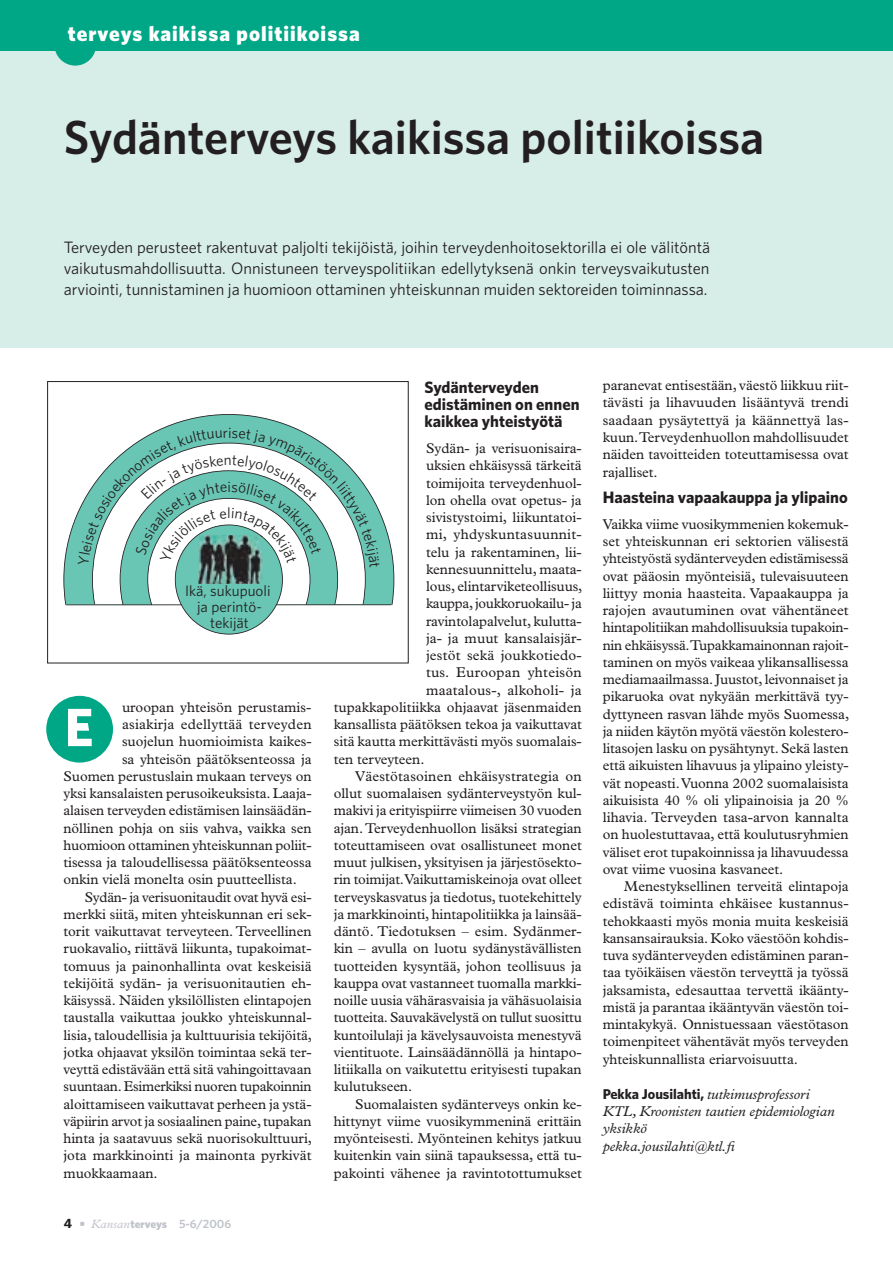
<style>
.page{position:relative;width:893px;height:1263px;background:#fff}
.page>*{position:absolute;margin:0;border:0;box-sizing:border-box;transform-origin:0 0}
.t1{font:700 54px "Whitney";color:#fff}
.t2{font:600 48px "Whitney";color:#231f20}
.t3{font:900 21px "Whitney";letter-spacing:.05em;color:#fff}
.t4{font:16.5px/21px "Whitney";letter-spacing:-.005em;color:#231f20;text-align:justify}
.t5{font:700 16.5px/17.2px "Whitney";color:#231f20}
.t6{font:15.15px/15.9px "Whitney";color:#231f20;text-align:center}
.t7{font:14.25px/17.2px "Plantin";letter-spacing:-.005em;color:#231f20;text-align:justify}
.t8{font:14.25px "Plantin";letter-spacing:.015em;color:#231f20}
.t9{font:italic 14.25px/17.2px "Plantin";color:#231f20}
.t10{font:14.25px "Plantin";letter-spacing:.02em;color:#231f20}
.t11{font:600 12px "Whitney";color:#c0c4ca}
.s1{font-weight:700}
.s2{font-family:"Plantin";font-weight:400;font-style:italic}
.s3{font-weight:900;font-size:11.25px}
.s4{font-family:"Whitney";font-weight:700;font-style:normal}
</style>
<div class="page">
<svg style="left:63px;top:414px;width:331px;height:191px"></svg>
<hr style="left:66px;top:604px;width:325px;height:1px;background:#231f20">
<div style="left:47px;top:381px;width:362px;height:282px;border:1px solid #231f20"></div>
<div style="left:0;top:48px;width:893px;height:299px;background:#d7ede7"></div>
<div style="left:54px;top:24px;width:42px;height:42px;background:#00a786;border-radius:50%"></div>
<div style="left:0;top:0;width:893px;height:50px;background:#00a786"></div>
<div style="left:46px;top:696px;width:67px;height:67px;background:#00a786;border-radius:50%"></div>
<svg style="left:78px;top:429px;width:302px;height:205px"></svg>
<h3 class="t3" style="left:68px;top:21px;width:293px">terveys kaikissa politiikoissa</h3>
<h2 class="t2" style="left:64px;top:108px;width:702px">Sydänterveys kaikissa politiikoissa</h2>
<p class="t4" style="left:64px;top:236px;width:648px">Terveyden perusteet rakentuvat paljolti tekijöistä, joihin terveydenhoitosektorilla ei ole välitöntä vaikutusmahdollisuutta. Onnistuneen terveyspolitiikan edellytyksenä onkin terveysvaikutusten arviointi, tunnistaminen ja huomioon ottaminen yhteiskunnan muiden sektoreiden toiminnassa.</p>
<p class="t6" style="left:228px;top:424px;width:5px">i</p>
<p class="t6" style="left:224px;top:452px;width:10px">n</p>
<p class="t6" style="left:228px;top:478px;width:5px">i</p>
<p class="t6" style="left:227px;top:505px;width:5px">l</p>
<p class="t6" style="left:185px;top:583px;width:87px">Ikä, sukupuoli ja perintö&shy;tekijät</p>
<p class="t7" style="left:122px;top:698px;width:191px">uroopan yhteisön perustamis-</p>
<p class="t8" style="left:122px;top:716px;width:191px">asiakirja edellyttää terveyden</p>
<p class="t7" style="left:122px;top:733px;width:191px">suojelun huomioimista kaikes-</p>
<p class="t7" style="left:122px;top:750px;width:191px">sa yhteisön päätöksenteossa ja</p>
<p class="t7" style="left:63px;top:767px;width:250px">Suomen perustuslain mukaan terveys on</p>
<p class="t7" style="left:63px;top:785px;width:250px">yksi kansalaisten perusoikeuksista. Laaja-</p>
<p class="t7" style="left:63px;top:802px;width:250px">alaisen terveyden edistämisen lainsäädän-</p>
<p class="t7" style="left:63px;top:819px;width:250px">nöllinen pohja on siis vahva, vaikka sen</p>
<p class="t7" style="left:63px;top:836px;width:250px">huomioon ottaminen yhteiskunnan poliit-</p>
<p class="t7" style="left:63px;top:854px;width:250px">tisessa ja taloudellisessa päätöksenteossa</p>
<p class="t7" style="left:63px;top:871px;width:235px">onkin vielä monelta osin puutteellista.</p>
<p class="t7" style="left:85px;top:888px;width:228px">Sydän- ja verisuonitaudit ovat hyvä esi-</p>
<p class="t7" style="left:63px;top:905px;width:250px">merkki siitä, miten yhteiskunnan eri sek-</p>
<p class="t7" style="left:63px;top:923px;width:250px">torit vaikuttavat terveyteen. Terveellinen</p>
<p class="t7" style="left:63px;top:940px;width:250px">ruokavalio, riittävä liikunta, tupakoimat-</p>
<p class="t7" style="left:63px;top:957px;width:250px">tomuus ja painonhallinta ovat keskeisiä</p>
<p class="t7" style="left:63px;top:974px;width:250px">tekijöitä sydän- ja verisuonitautien eh-</p>
<p class="t7" style="left:63px;top:992px;width:250px">käisyssä. Näiden yksilöllisten elintapojen</p>
<p class="t7" style="left:63px;top:1009px;width:250px">taustalla vaikuttaa joukko yhteiskunnal-</p>
<p class="t7" style="left:63px;top:1026px;width:250px">lisia, taloudellisia ja kulttuurisia tekijöitä,</p>
<p class="t7" style="left:63px;top:1043px;width:250px">jotka ohjaavat yksilön toimintaa sekä ter-</p>
<p class="t7" style="left:63px;top:1061px;width:249px">veyttä edistävään että sitä vahingoittavaan</p>
<p class="t7" style="left:63px;top:1078px;width:249px">suuntaan.Esimerkiksi nuoren tupakoinnin</p>
<p class="t7" style="left:63px;top:1095px;width:250px">aloittamiseen vaikuttavat perheen ja ystä-</p>
<p class="t7" style="left:63px;top:1112px;width:250px">väpiirin arvot ja sosiaalinen paine,tupakan</p>
<p class="t7" style="left:63px;top:1130px;width:250px">hinta ja saatavuus sekä nuorisokulttuuri,</p>
<p class="t7" style="left:63px;top:1147px;width:250px">jota markkinointi ja mainonta pyrkivät</p>
<p class="t7" style="left:63px;top:1164px;width:96px">muokkaamaan.</p>
<h1 class="t1" style="left:65px;top:695px;width:30px">E</h1>
<p class="t11" style="left:79px;top:1216px;width:153px"><span class="s1">•</span> <span class="s2">Kansan</span><span class="s3">terveys</span> 5-6/2006</p>
<p class="t5" style="left:424px;top:378px;width:157px">Sydänterveyden edistäminen on ennen kaikkea yhteistyötä</p>
<p class="t7" style="left:426px;top:440px;width:157px">Sydän- ja verisuonisaira-</p>
<p class="t7" style="left:426px;top:457px;width:157px">uksien ehkäisyssä tärkeitä</p>
<p class="t7" style="left:426px;top:474px;width:157px">toimijoita terveydenhuol-</p>
<p class="t7" style="left:426px;top:492px;width:157px">lon ohella ovat opetus- ja</p>
<p class="t7" style="left:426px;top:509px;width:157px">sivistystoimi, liikuntatoi-</p>
<p class="t8" style="left:426px;top:526px;width:157px">mi, yhdyskuntasuunnit-</p>
<p class="t7" style="left:426px;top:543px;width:157px">telu ja rakentaminen, lii-</p>
<p class="t7" style="left:426px;top:560px;width:157px">kennesuunnittelu, maata-</p>
<p class="t7" style="left:426px;top:578px;width:158px">lous, elintarviketeollisuus,</p>
<p class="t7" style="left:426px;top:595px;width:157px">kauppa,joukkoruokailu- ja</p>
<p class="t7" style="left:426px;top:612px;width:157px">ravintolapalvelut, kulutta-</p>
<p class="t7" style="left:426px;top:629px;width:157px">ja- ja muut kansalaisjär-</p>
<p class="t8" style="left:426px;top:647px;width:157px">jestöt sekä joukkotiedo-</p>
<p class="t10" style="left:426px;top:664px;width:157px">tus. Euroopan yhteisön</p>
<p class="t8" style="left:426px;top:682px;width:157px">maatalous-, alkoholi- ja</p>
<p class="t7" style="left:334px;top:698px;width:249px">tupakkapolitiikka ohjaavat jäsenmaiden</p>
<p class="t7" style="left:334px;top:716px;width:250px">kansallista päätöksen tekoa ja vaikuttavat</p>
<p class="t7" style="left:334px;top:733px;width:250px">sitä kautta merkittävästi myös suomalais-</p>
<p class="t7" style="left:334px;top:750px;width:92px">ten terveyteen.</p>
<p class="t8" style="left:355px;top:768px;width:228px">Väestötasoinen ehkäisystrategia on</p>
<p class="t7" style="left:334px;top:785px;width:250px">ollut suomalaisen sydänterveystyön kul-</p>
<p class="t7" style="left:334px;top:802px;width:250px">makivi ja erityispiirre viimeisen 30 vuoden</p>
<p class="t7" style="left:334px;top:819px;width:250px">ajan.Terveydenhuollon lisäksi strategian</p>
<p class="t7" style="left:334px;top:837px;width:250px">toteuttamiseen ovat osallistuneet monet</p>
<p class="t7" style="left:334px;top:854px;width:250px">muut julkisen, yksityisen ja järjestösekto-</p>
<p class="t7" style="left:334px;top:871px;width:250px">rin toimijat.Vaikuttamiskeinoja ovat olleet</p>
<p class="t7" style="left:334px;top:888px;width:250px">terveyskasvatus ja tiedotus, tuotekehittely</p>
<p class="t7" style="left:334px;top:905px;width:250px">ja markkinointi, hintapolitiikka ja lainsää-</p>
<p class="t7" style="left:334px;top:923px;width:250px">däntö. Tiedotuksen – esim. Sydänmer-</p>
<p class="t7" style="left:334px;top:940px;width:250px">kin – avulla on luotu sydänystävällisten</p>
<p class="t7" style="left:334px;top:957px;width:250px">tuotteiden kysyntää, johon teollisuus ja</p>
<p class="t7" style="left:334px;top:974px;width:250px">kauppa ovat vastanneet tuomalla markki-</p>
<p class="t7" style="left:334px;top:992px;width:250px">noille uusia vähärasvaisia ja vähäsuolaisia</p>
<p class="t7" style="left:334px;top:1009px;width:250px">tuotteita.Sauvakävelystä on tullut suosittu</p>
<p class="t7" style="left:334px;top:1026px;width:250px">kuntoilulaji ja kävelysauvoista menestyvä</p>
<p class="t7" style="left:334px;top:1044px;width:250px">vientituote. Lainsäädännöllä ja hintapo-</p>
<p class="t7" style="left:334px;top:1061px;width:250px">litiikalla on vaikutettu erityisesti tupakan</p>
<p class="t7" style="left:334px;top:1078px;width:80px">kulutukseen.</p>
<p class="t7" style="left:355px;top:1095px;width:228px">Suomalaisten sydänterveys onkin ke-</p>
<p class="t7" style="left:334px;top:1112px;width:250px">hittynyt viime vuosikymmeninä erittäin</p>
<p class="t7" style="left:334px;top:1130px;width:250px">myönteisesti. Myönteinen kehitys jatkuu</p>
<p class="t7" style="left:334px;top:1147px;width:250px">kuitenkin vain siinä tapauksessa, että tu-</p>
<p class="t7" style="left:334px;top:1164px;width:250px">pakointi vähenee ja ravintotottumukset</p>
<p class="t7" style="left:603px;top:377px;width:247px">paranevat entisestään, väestö liikkuu riit&shy;tävästi ja lihavuuden lisääntyvä trendi saadaan pysäytettyä ja käännettyä las&shy;kuun.Terveydenhuollon mahdollisuudet näiden tavoitteiden toteuttamisessa ovat rajalliset.</p>
<p class="t5" style="left:603px;top:488px;width:247px">Haasteina vapaakauppa ja ylipaino</p>
<p class="t7" style="left:603px;top:515px;width:248px">Vaikka viime vuosikymmenien kokemuk&shy;set yhteiskunnan eri sektorien välisestä yhteistyöstä sydänterveyden edistämisessä ovat pääosin myönteisiä, tulevaisuuteen liittyy monia haasteita. Vapaakauppa ja rajojen avautuminen ovat vähentäneet hintapolitiikan mahdollisuuksia tupakoin&shy;nin ehkäisyssä.Tupakkamainonnan rajoit&shy;taminen on myös vaikeaa ylikansallisessa mediamaailmassa. Juustot, leivonnaiset ja pikaruoka ovat nykyään merkittävä tyy&shy;dyttyneen rasvan lähde myös Suomessa, ja niiden käytön myötä väestön kolestero&shy;litasojen lasku on pysähtynyt. Sekä lasten että aikuisten lihavuus ja ylipaino yleisty&shy;vät nopeasti.Vuonna 2002 suomalaisista aikuisista 40 % oli ylipainoisia ja 20 % lihavia. Terveyden tasa-arvon kannalta on huolestuttavaa, että koulutusryhmien väliset erot tupakoinnissa ja lihavuudessa ovat viime vuosina kasvaneet.</p>
<p class="t7" style="left:603px;top:878px;width:247px;text-indent:21px">Menestyksellinen terveitä elintapoja edistävä toiminta ehkäisee kustannus&shy;tehokkaasti myös monia muita keskeisiä kansansairauksia. Koko väestöön kohdis&shy;tuva sydänterveyden edistäminen paran&shy;taa työikäisen väestön terveyttä ja työssä jaksamista, edesauttaa tervettä ikäänty&shy;mistä ja parantaa ikääntyvän väestön toi&shy;mintakykyä. Onnistuessaan väestötason toimenpiteet vähentävät myös terveyden yhteiskunnallista eriarvoisuutta.</p>
<p class="t9" style="left:603px;top:1085px;width:234px"><span class="s4">Pekka Jousilahti,</span> tutkimusprofessori<br>KTL, Kroonisten tautien epidemiologian yksikkö<br>pekka.jousilahti@ktl.fi</p>
</div>
